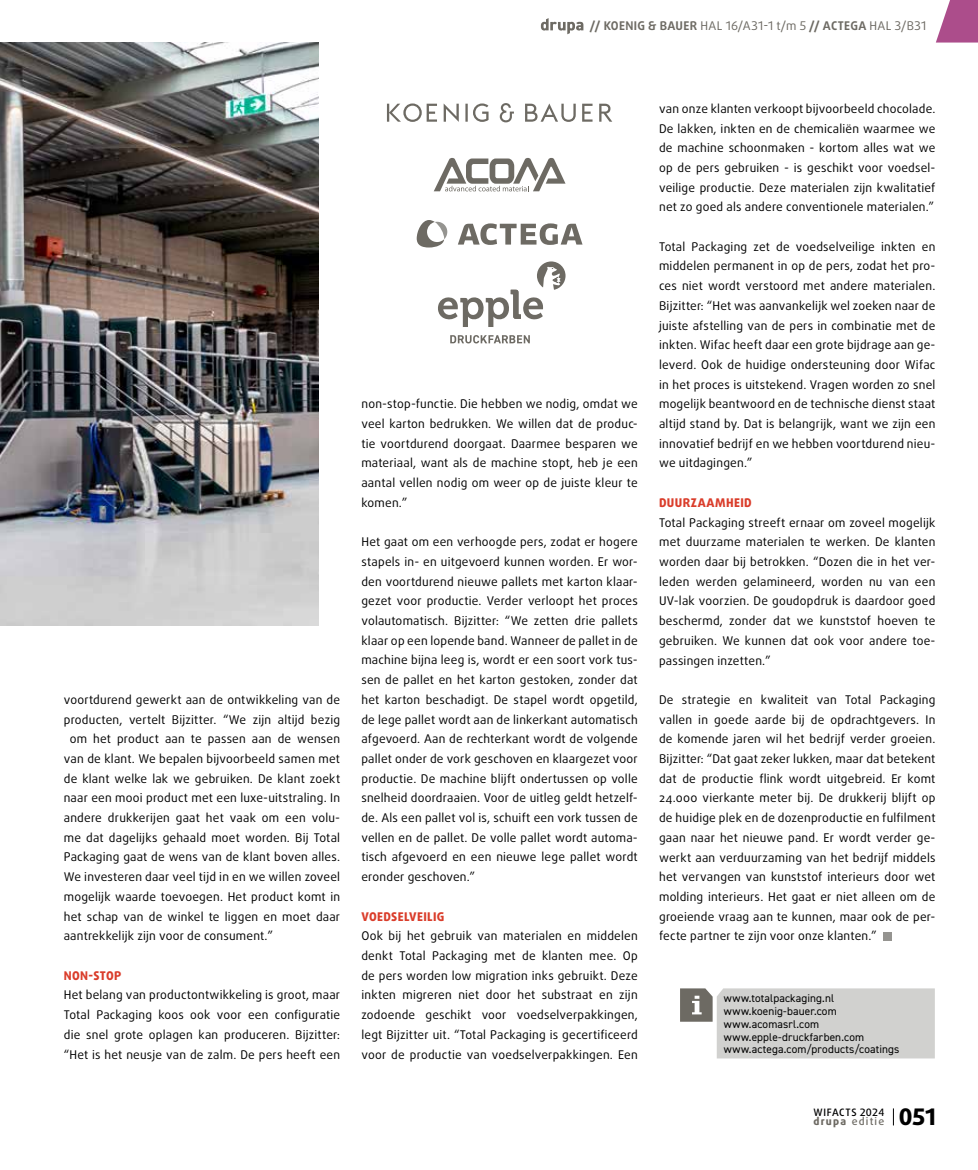
<style>
.page{position:relative;width:978px;height:1170px;background:#fff}
.page>*{position:absolute;margin:0;border:0;box-sizing:border-box;transform-origin:0 0}
.t1{font:12px/19.6px "Daxline Pro";letter-spacing:.015em;color:#000;text-align:justify}
.t2{font:12px "Daxline Pro";letter-spacing:.035em;color:#6d6a63}
.t3{font:800 12px "Daxline Pro";letter-spacing:.03em;color:#da3d2b}
.t4{font:11.25px/12.8px "DIN2014";letter-spacing:.015em;color:#000}
.t5{font:500 10.5px "Daxline Pro";letter-spacing:.11em;color:#6d6a63}
.t6{font:500 10.2px "Daxline Pro";letter-spacing:.045em;color:#000}
.s1{font-weight:700}
.s2{font-weight:800}
.s3{font-weight:800;font-size:22.8px;color:#000}
</style>
<div class="page">
<svg style="left:936px;top:0;width:42px;height:43px"></svg>
<img style="left:0;top:43px;width:319px;height:582px">
<svg style="left:893px;top:1108px;width:1px;height:17px"></svg>
<svg style="left:541px;top:18px;width:42px;height:16px"></svg>
<svg style="left:680px;top:988px;width:255px;height:70px;background:#d0cfcd"></svg>
<div style="left:883px;top:931px;width:9px;height:9px;background:#959490"></div>
<svg style="left:387px;top:103px;width:225px;height:19px"></svg>
<svg style="left:434px;top:158px;width:132px;height:33px"></svg>
<svg style="left:438px;top:261px;width:128px;height:66px"></svg>
<svg style="left:450px;top:335px;width:80px;height:8px"></svg>
<svg style="left:458px;top:223px;width:125px;height:22px"></svg>
<svg style="left:417px;top:220px;width:30px;height:27px"></svg>
<p class="t2" style="left:590px;top:18px;width:338px"><span class="s1">// KOENIG &amp; BAUER</span> HAL 16/A31-1 t/m 5 <span class="s1">// ACTEGA</span> HAL 3/B31</p>
<p class="t1" style="left:64px;top:689px;width:278px">voortdurend gewerkt aan de ontwikkeling van de</p>
<p class="t1" style="left:64px;top:709px;width:278px">producten, vertelt Bijzitter. “We zijn altijd bezig</p>
<p class="t1" style="left:70px;top:729px;width:272px">om het product aan te passen aan de wensen</p>
<p class="t1" style="left:64px;top:748px;width:278px">van de klant. We bepalen bijvoorbeeld samen met</p>
<p class="t1" style="left:64px;top:768px;width:278px">de klant welke lak we gebruiken. De klant zoekt</p>
<p class="t1" style="left:64px;top:788px;width:278px">naar een mooi product met een luxe-uitstraling. In</p>
<p class="t1" style="left:64px;top:807px;width:278px">andere drukkerijen gaat het vaak om een volu-</p>
<p class="t1" style="left:64px;top:827px;width:278px">me dat dagelijks gehaald moet worden. Bij Total</p>
<p class="t1" style="left:64px;top:847px;width:278px">Packaging gaat de wens van de klant boven alles.</p>
<p class="t1" style="left:64px;top:867px;width:278px">We investeren daar veel tijd in en we willen zoveel</p>
<p class="t1" style="left:64px;top:886px;width:278px">mogelijk waarde toevoegen. Het product komt in</p>
<p class="t1" style="left:64px;top:906px;width:278px">het schap van de winkel te liggen en moet daar</p>
<p class="t1" style="left:64px;top:926px;width:211px">aantrekkelijk zijn voor de consument.”</p>
<p class="t3" style="left:64px;top:967px;width:59px">NON-STOP</p>
<p class="t1" style="left:64px;top:985px;width:278px">Het belang van productontwikkeling is groot, maar Total Packaging koos ook voor een configuratie die snel grote oplagen kan produceren. Bijzitter: “Het is het neusje van de zalm. De pers heeft een</p>
<p class="t1" style="left:361px;top:394px;width:278px">non-stop-functie. Die hebben we nodig, omdat we veel karton bedrukken. We willen dat de produc&shy;tie voortdurend doorgaat. Daarmee besparen we materiaal, want als de machine stopt, heb je een aantal vellen nodig om weer op de juiste kleur te komen.”</p>
<p class="t1" style="left:361px;top:532px;width:278px">Het gaat om een verhoogde pers, zodat er hogere stapels in- en uitgevoerd kunnen worden. Er wor&shy;den voortdurend nieuwe pallets met karton klaar&shy;gezet voor productie. Verder verloopt het proces volautomatisch. Bijzitter: “We zetten drie pallets klaar op een lopende band. Wanneer de pallet in de machine bijna leeg is, wordt er een soort vork tus&shy;sen de pallet en het karton gestoken, zonder dat het karton beschadigt. De stapel wordt opgetild, de lege pallet wordt aan de linkerkant automatisch afgevoerd. Aan de rechterkant wordt de volgende pallet onder de vork geschoven en klaargezet voor productie. De machine blijft ondertussen op volle snelheid doordraaien. Voor de uitleg geldt hetzelf&shy;de. Als een pallet vol is, schuift een vork tussen de vellen en de pallet. De volle pallet wordt automa&shy;tisch afgevoerd en een nieuwe lege pallet wordt eronder geschoven.”</p>
<p class="t3" style="left:361px;top:908px;width:84px">VOEDSELVEILIG</p>
<p class="t1" style="left:361px;top:926px;width:278px">Ook bij het gebruik van materialen en middelen denkt Total Packaging met de klanten mee. Op de pers worden low migration inks gebruikt. Deze inkten migreren niet door het substraat en zijn zodoende geschikt voor voedselverpakkingen, legt Bijzitter uit. “Total Packaging is gecertificeerd voor de productie van voedselverpakkingen. Een</p>
<p class="t1" style="left:659px;top:99px;width:278px">van onze klanten verkoopt bijvoorbeeld chocolade.<br>De lakken, inkten en de chemicaliën waarmee we de machine schoonmaken - kortom alles wat we op de pers gebruiken - is geschikt voor voedsel&shy;veilige productie. Deze materialen zijn kwalitatief net zo goed als andere conventionele materialen.”</p>
<p class="t1" style="left:659px;top:237px;width:278px">Total Packaging zet de voedselveilige inkten en middelen permanent in op de pers, zodat het pro&shy;ces niet wordt verstoord met andere materialen.<br>Bijzitter: “Het was aanvankelijk wel zoeken naar de juiste afstelling van de pers in combinatie met de inkten. Wifac heeft daar een grote bijdrage aan ge&shy;leverd. Ook de huidige ondersteuning door Wifac in het proces is uitstekend. Vragen worden zo snel mogelijk beantwoord en de technische dienst staat altijd stand by. Dat is belangrijk, want we zijn een innovatief bedrijf en we hebben voortdurend nieu&shy;we uitdagingen.”</p>
<p class="t3" style="left:659px;top:494px;width:94px">DUURZAAMHEID</p>
<p class="t1" style="left:659px;top:512px;width:278px">Total Packaging streeft ernaar om zoveel mogelijk met duurzame materialen te werken. De klanten worden daar bij betrokken. “Dozen die in het ver&shy;leden werden gelamineerd, worden nu van een UV-lak voorzien. De goudopdruk is daardoor goed beschermd, zonder dat we kunststof hoeven te gebruiken. We kunnen dat ook voor andere toe&shy;passingen inzetten.”</p>
<p class="t1" style="left:659px;top:689px;width:278px">De strategie en kwaliteit van Total Packaging vallen in goede aarde bij de opdrachtgevers. In de komende jaren wil het bedrijf verder groeien.<br>Bijzitter: “Dat gaat zeker lukken, maar dat betekent dat de productie flink wordt uitgebreid. Er komt 24.000 vierkante meter bij. De drukkerij blijft op de huidige plek en de dozenproductie en fulfilment gaan naar het nieuwe pand. Er wordt verder ge&shy;werkt aan verduurzaming van het bedrijf middels het vervangen van kunststof interieurs door wet molding interieurs. Het gaat er niet alleen om de groeiende vraag aan te kunnen, maar ook de per&shy;fecte partner te zijn voor onze klanten.”</p>
<p class="t4" style="left:724px;top:991px;width:177px">www.totalpackaging.nl www.koenig-bauer.com www.acomasrl.com www.epple-druckfarben.com www.actega.com/products/coatings</p>
<p class="t5" style="left:813px;top:1114px;width:124px"><span class="s2">drupa</span> editie <span class="s3">051</span></p>
<p class="t6" style="left:814px;top:1105px;width:72px">WIFACTS 2024</p>
</div>
